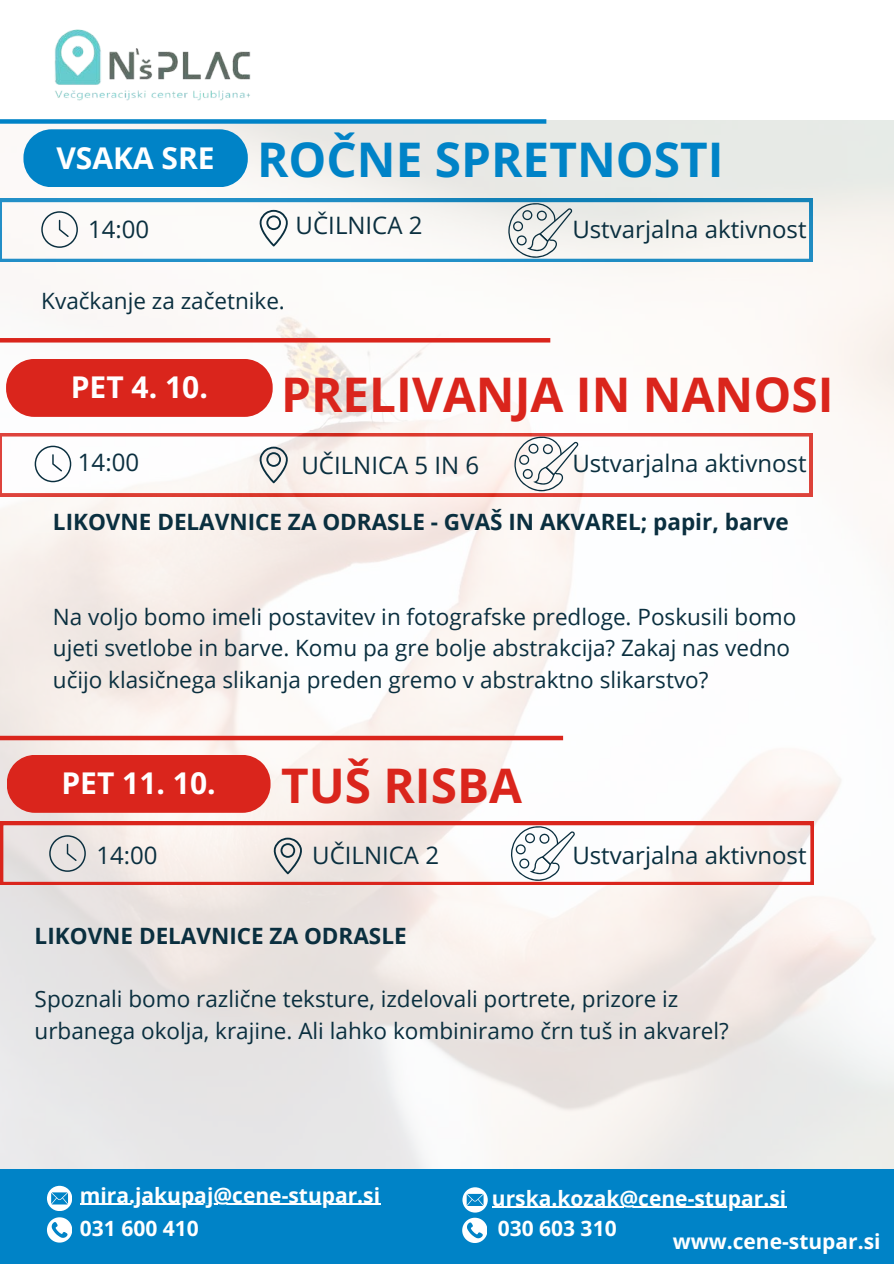
<style>
.page{position:relative;width:894px;height:1264px;background:#fff}
.page>*{position:absolute;margin:0;border:0;box-sizing:border-box;transform-origin:0 0}
.t1{font:700 47.7px "Open Sans";color:#da251c}
.t2{font:700 47.7px "Open Sans";color:#0083c7}
.t3{font:700 30px "Open Sans";color:#fff}
.t4{font:24px "Open Sans";color:#0a2f3f}
.t5{font:22.5px/31.5px "Open Sans";color:#0a2f3f}
.t6{font:700 22.5px "Open Sans";color:#0a2f3f}
.t7{font:700 21px/33.8px "Open Sans";color:#fff}
</style>
<div class="page">
<img style="left:0;top:119px;width:893px;height:1049px">
<div style="left:0;top:119px;width:546px;height:5px;background:#0083c7"></div>
<svg style="left:41px;top:211px;width:37px;height:37px"></svg>
<svg style="left:259px;top:210px;width:28px;height:36px"></svg>
<svg style="left:23px;top:129px;width:225px;height:58px"></svg>
<hr style="left:0;top:338px;width:550px;height:4px;background:#da251c">
<img style="left:54px;top:29px;width:197px;height:72px">
<div style="left:6px;top:359px;width:266px;height:58px;background:#da251c"></div>
<svg style="left:35px;top:445px;width:36px;height:37px"></svg>
<svg style="left:259px;top:446px;width:28px;height:37px"></svg>
<svg style="left:514px;top:436px;width:64px;height:56px"></svg>
<svg style="left:508px;top:202px;width:64px;height:56px"></svg>
<div style="left:0;top:735px;width:563px;height:5px;background:#da251c"></div>
<div style="left:7px;top:755px;width:263px;height:57px;background:#da251c"></div>
<svg style="left:0;top:822px;width:813px;height:63px"></svg>
<svg style="left:49px;top:835px;width:37px;height:36px"></svg>
<svg style="left:274px;top:837px;width:28px;height:37px"></svg>
<svg style="left:511px;top:825px;width:63px;height:56px"></svg>
<div style="left:0;top:1168px;width:893px;height:94px;background:#0083c7"></div>
<svg style="left:47px;top:1185px;width:25px;height:26px"></svg>
<svg style="left:47px;top:1217px;width:25px;height:26px"></svg>
<hr style="left:80px;top:1203px;width:300px;height:1px;background:#fff">
<hr style="left:492px;top:1206px;width:294px;height:1px;background:#fff">
<svg style="left:462px;top:1187px;width:45px;height:24px"></svg>
<svg style="left:462px;top:1217px;width:25px;height:26px"></svg>
<h2 class="t3" style="left:56px;top:137px;width:160px">VSAKA SRE</h2>
<h1 class="t2" style="left:257px;top:126px;width:468px">ROČNE SPRETNOSTI</h1>
<p class="t4" style="left:88px;top:212px;width:63px">14:00</p>
<p class="t4" style="left:295px;top:208px;width:128px">UČILNICA 2</p>
<p class="t4" style="left:572px;top:212px;width:235px">Ustvarjalna aktivnost</p>
<p class="t5" style="left:41px;top:285px;width:245px">Kvačkanje za začetnike.</p>
<h2 class="t3" style="left:71px;top:366px;width:139px">PET 4. 10.</h2>
<h1 class="t1" style="left:281px;top:361px;width:554px">PRELIVANJA IN NANOSI</h1>
<p class="t4" style="left:78px;top:445px;width:63px">14:00</p>
<p class="t4" style="left:301px;top:448px;width:179px">UČILNICA 5 IN 6</p>
<p class="t4" style="left:572px;top:446px;width:235px">Ustvarjalna aktivnost</p>
<p class="t6" style="left:53px;top:506px;width:737px">LIKOVNE DELAVNICE ZA ODRASLE - GVAŠ IN AKVAREL; papir, barve</p>
<p class="t5" style="left:53px;top:600px;width:744px">Na voljo bomo imeli postavitev in fotografske predloge. Poskusili bomo ujeti svetlobe in barve. Komu pa gre bolje abstrakcija? Zakaj nas vedno učijo klasičnega slikanja preden gremo v abstraktno slikarstvo?</p>
<h2 class="t3" style="left:61px;top:762px;width:156px">PET 11. 10.</h2>
<h1 class="t1" style="left:281px;top:752px;width:242px">TUŠ RISBA</h1>
<p class="t4" style="left:96px;top:838px;width:63px">14:00</p>
<p class="t4" style="left:312px;top:838px;width:128px">UČILNICA 2</p>
<p class="t4" style="left:572px;top:838px;width:235px">Ustvarjalna aktivnost</p>
<p class="t6" style="left:35px;top:920px;width:373px">LIKOVNE DELAVNICE ZA ODRASLE</p>
<p class="t5" style="left:35px;top:982px;width:695px">Spoznali bomo različne teksture, izdelovali portrete, prizore iz urbanega okolja, krajine. Ali lahko kombiniramo črn tuš in akvarel?</p>
<p class="t7" style="left:80px;top:1177px;width:302px">mira.jakupaj@cene-stupar.si<br>031 600 410</p>
<p class="t7" style="left:515px;top:1178px;width:295px">urska.kozak@cene-stupar.si<br>030 60 310</p>
<p class="t7" style="left:492px;top:1181px;width:295px;line-height:30.8px">urska.kozak@cene-stupar.si<br>030 603 310</p>
<p class="t7" style="left:672px;top:1224px;width:209px">www.cene-stupar.si</p>
</div>
